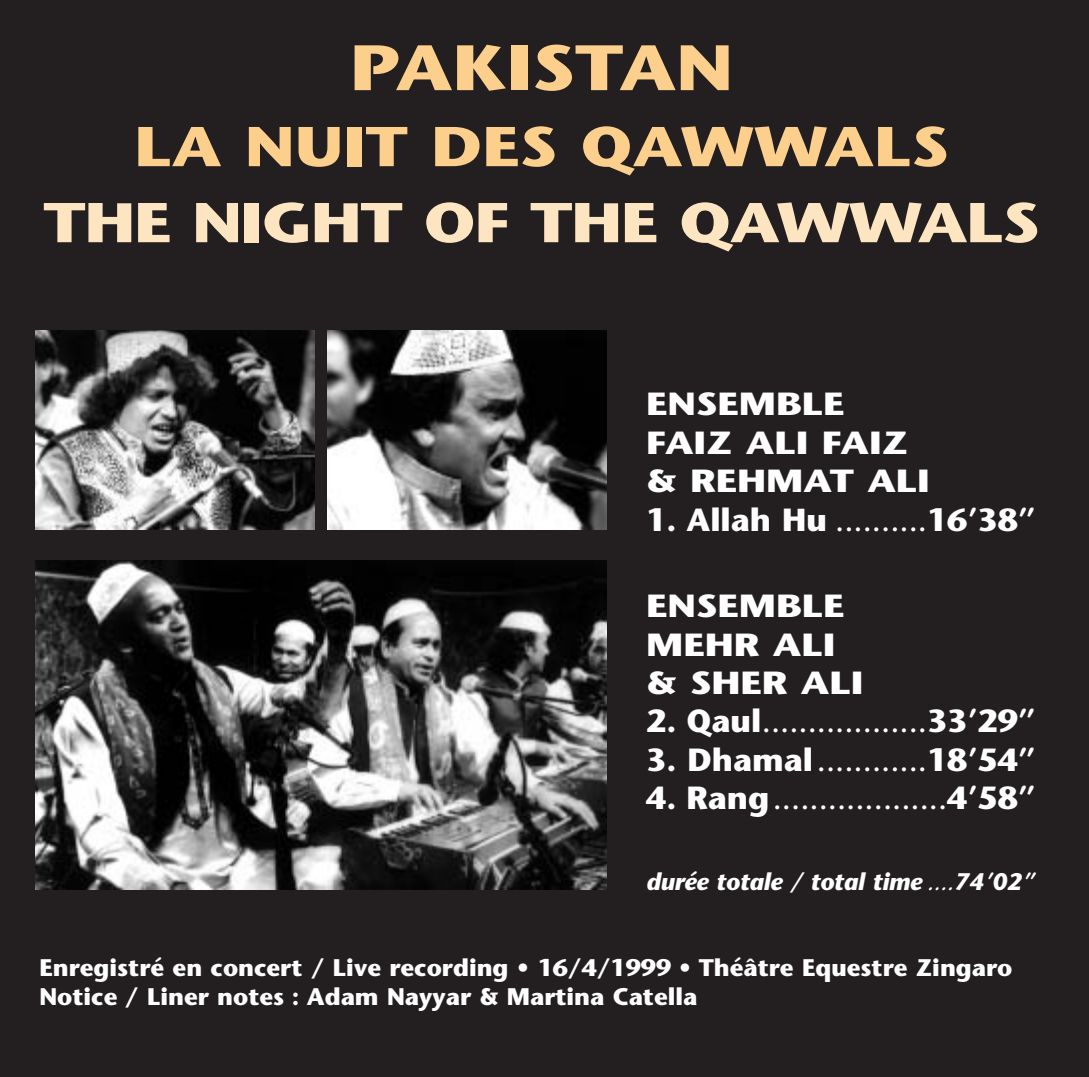
<style>
.page{position:relative;width:1089px;height:1077px;background:#fff}
.page>*{position:absolute;margin:0;border:0;box-sizing:border-box;transform-origin:0 0}
.t1{font:700 64px "Stone Sans";color:#fdcf8c;scale:1.2 1}
.t2{font:700 56px "Stone Sans";letter-spacing:-.02em;color:#fee5c1;scale:1.2 1}
.t3{font:700 56px "Stone Sans";color:#fdcf8c;scale:1.2 1}
.t4{font:32px "Stone Sans";color:#fff}
.t5{font:700 32px/38.4px "Stone Sans";color:#fff;scale:1.2 1}
.t6{font:700 32px "Stone Sans";color:#fff}
.t7{font:700 24px/28.8px "Stone Sans";color:#fff}
.t8{font:italic 700 24px "Stone Sans";letter-spacing:-.015em;color:#fff}
.s1{font-weight:400}
.s2{font-weight:700}
</style>
<div class="page">
<div style="left:0;top:0;width:1089px;height:1076px;background:#231f20"></div>
<img style="left:35px;top:330px;width:279px;height:200px">
<img style="left:328px;top:330px;width:278px;height:200px">
<img style="left:35px;top:561px;width:571px;height:328px">
<h1 class="t1" style="left:350px;top:43px;width:321px">PAKISTAN</h1>
<h2 class="t3" style="left:134px;top:125px;width:680px">LA NUIT DES QAWWALS</h2>
<h2 class="t2" style="left:43px;top:201px;width:832px">THE NIGHT OF THE QAWWALS</h2>
<h3 class="t5" style="left:646px;top:388px;width:238px">ENSEMBLE<br>FAIZ ALI FAIZ &amp; REHMAT ALI</h3>
<h3 class="t6" style="left:646px;top:507px;width:391px">1. Allah Hu <span class="s1">..........</span>16’38”</h3>
<h3 class="t5" style="left:646px;top:590px;width:183px">ENSEMBLE<br>MEHR ALI &amp; SHER ALI</h3>
<h3 class="t4" style="left:646px;top:709px;width:391px"><span class="s2">2. Qaul</span>..................<span class="s2">33’29”</span></h3>
<h3 class="t6" style="left:646px;top:747px;width:391px">3. Dhamal<span class="s1">............</span>18’54”</h3>
<h3 class="t4" style="left:646px;top:785px;width:391px"><span class="s2">4. Rang</span>...................<span class="s2">4’58”</span></h3>
<p class="t8" style="left:646px;top:872px;width:390px">durée totale / total time <span class="s1">....</span>74’02”</p>
<p class="t7" style="left:39px;top:955px;width:975px">Enregistré en concert / Live recording • 16/4/1999 • Théâtre Equestre Zingaro<br>Notice / Liner notes : Adam Nayyar &amp; Martina Catella</p>
</div>
